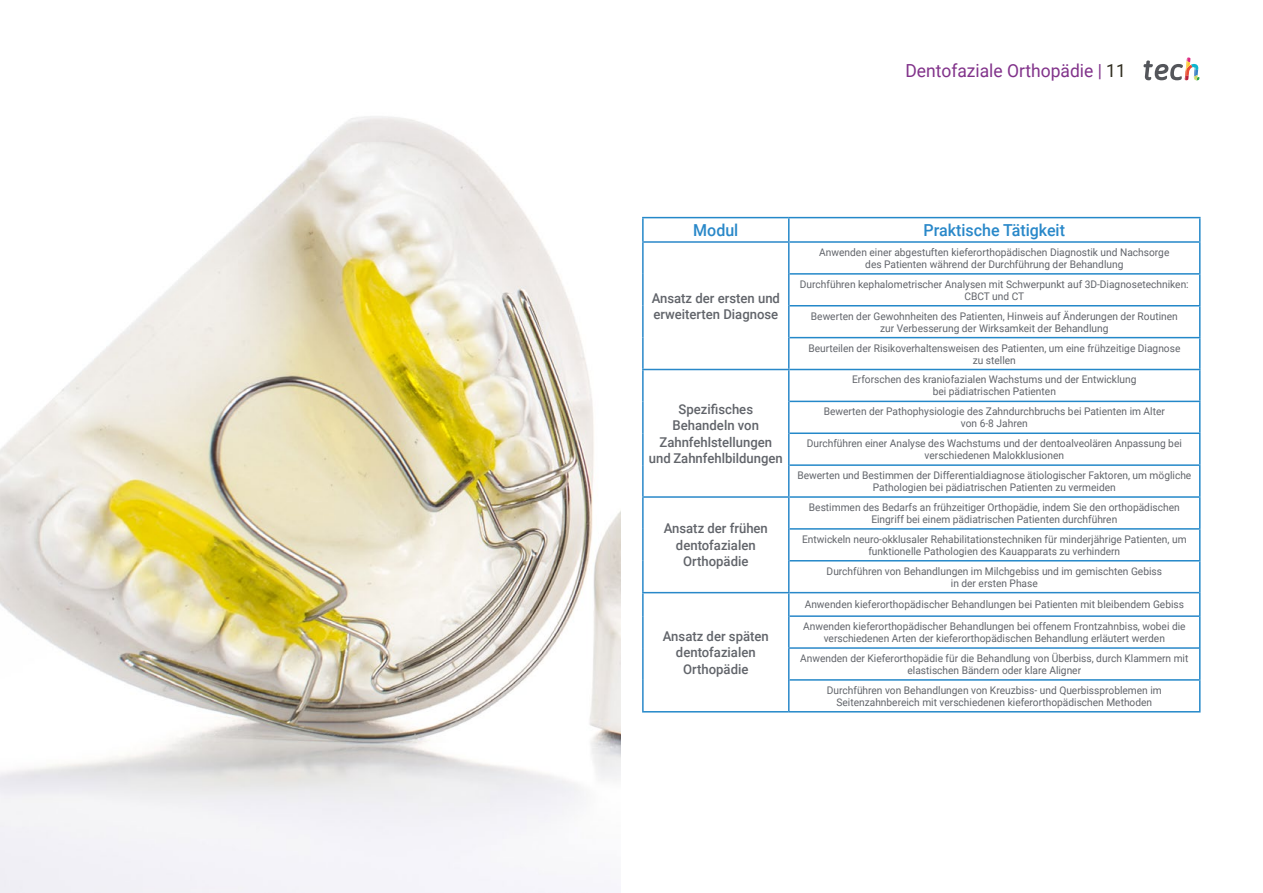
<style>
.page{position:relative;width:1263px;height:893px;background:#fff}
.page>*{position:absolute;margin:0;border:0;box-sizing:border-box;transform-origin:0 0}
.t1{font:18px "Roboto";color:#81328a}
.t2{font:500 16.5px "Roboto";color:#2988c9}
.t3{font:500 13.5px/16.5px "Roboto";color:#61646a;text-align:center}
.t4{font:10.5px/12px "Roboto";color:#61646a;text-align:center}
.s1{color:#7e3289}
.s2{color:#312e20}
</style>
<div class="page">
<img style="left:0;top:116px;width:621px;height:777px">
<svg style="left:1143px;top:58px;width:56px;height:23px"></svg>
<hr style="left:642px;top:370px;width:2px;height:31px;background:#2988c9">
<hr style="left:788px;top:370px;width:1px;height:31px;background:#2988c9">
<hr style="left:642px;top:401px;width:2px;height:32px;background:#2988c9">
<hr style="left:788px;top:401px;width:1px;height:32px;background:#2988c9">
<hr style="left:642px;top:433px;width:2px;height:32px;background:#2988c9">
<hr style="left:788px;top:433px;width:1px;height:32px;background:#2988c9">
<hr style="left:642px;top:465px;width:2px;height:31px;background:#2988c9">
<hr style="left:788px;top:465px;width:1px;height:31px;background:#2988c9">
<hr style="left:642px;top:711px;width:147px;height:1px;background:#2488c9">
<hr style="left:789px;top:592px;width:410px;height:1px;background:#2988c9">
<hr style="left:789px;top:615px;width:410px;height:2px;background:#2988c9">
<hr style="left:788px;top:647px;width:411px;height:2px;background:#2988c9">
<hr style="left:642px;top:217px;width:147px;height:1px;background:#2488c9">
<hr style="left:642px;top:218px;width:2px;height:23px;background:#2488c9">
<hr style="left:789px;top:217px;width:411px;height:1px;background:#2488c9">
<svg style="left:788px;top:218px;width:1px;height:23px"></svg>
<svg style="left:1199px;top:218px;width:1px;height:23px"></svg>
<hr style="left:789px;top:241px;width:411px;height:2px;background:#2488c9">
<hr style="left:1199px;top:243px;width:1px;height:30px;background:#2488c9">
<hr style="left:789px;top:273px;width:411px;height:2px;background:#2488c9">
<hr style="left:1199px;top:275px;width:1px;height:30px;background:#2488c9">
<hr style="left:789px;top:305px;width:411px;height:1px;background:#2488c9">
<hr style="left:1199px;top:306px;width:1px;height:31px;background:#2488c9">
<hr style="left:789px;top:337px;width:411px;height:1px;background:#2488c9">
<hr style="left:1199px;top:338px;width:1px;height:31px;background:#2488c9">
<hr style="left:1199px;top:370px;width:1px;height:31px;background:#2488c9">
<hr style="left:1199px;top:402px;width:1px;height:30px;background:#2488c9">
<hr style="left:789px;top:432px;width:411px;height:2px;background:#2488c9">
<hr style="left:1199px;top:434px;width:1px;height:30px;background:#2488c9">
<hr style="left:789px;top:464px;width:411px;height:2px;background:#2488c9">
<hr style="left:1199px;top:466px;width:1px;height:30px;background:#2488c9">
<hr style="left:1199px;top:498px;width:1px;height:30px;background:#2488c9">
<hr style="left:1199px;top:530px;width:1px;height:30px;background:#2488c9">
<hr style="left:1199px;top:561px;width:1px;height:32px;background:#2488c9">
<svg style="left:1199px;top:593px;width:1px;height:23px"></svg>
<hr style="left:789px;top:679px;width:411px;height:2px;background:#2488c9">
<hr style="left:789px;top:711px;width:411px;height:1px;background:#2488c9">
<hr style="left:789px;top:369px;width:411px;height:1px;background:#2488c9">
<hr style="left:789px;top:401px;width:411px;height:1px;background:#2488c9">
<hr style="left:789px;top:496px;width:411px;height:2px;background:#2488c9">
<hr style="left:789px;top:528px;width:411px;height:2px;background:#2488c9">
<hr style="left:789px;top:560px;width:411px;height:1px;background:#2488c9">
<hr style="left:1199px;top:616px;width:1px;height:32px;background:#2488c9">
<hr style="left:1199px;top:648px;width:1px;height:31px;background:#2488c9">
<hr style="left:1199px;top:681px;width:1px;height:30px;background:#2488c9">
<hr style="left:642px;top:593px;width:2px;height:23px;background:#2988c9">
<svg style="left:788px;top:593px;width:1px;height:23px"></svg>
<hr style="left:642px;top:616px;width:2px;height:32px;background:#2988c9">
<hr style="left:642px;top:648px;width:2px;height:32px;background:#2988c9">
<hr style="left:642px;top:680px;width:2px;height:31px;background:#2988c9">
<hr style="left:788px;top:616px;width:1px;height:31px;background:#2988c9">
<hr style="left:642px;top:241px;width:147px;height:2px;background:#2988c9">
<hr style="left:642px;top:243px;width:2px;height:31px;background:#2988c9">
<hr style="left:788px;top:243px;width:1px;height:31px;background:#2988c9">
<hr style="left:642px;top:274px;width:2px;height:32px;background:#2988c9">
<hr style="left:788px;top:274px;width:1px;height:32px;background:#2988c9">
<hr style="left:642px;top:306px;width:2px;height:32px;background:#2988c9">
<hr style="left:788px;top:306px;width:1px;height:32px;background:#2988c9">
<hr style="left:642px;top:338px;width:2px;height:31px;background:#2988c9">
<hr style="left:788px;top:338px;width:1px;height:31px;background:#2988c9">
<hr style="left:642px;top:369px;width:147px;height:1px;background:#2988c9">
<hr style="left:642px;top:496px;width:147px;height:2px;background:#2988c9">
<hr style="left:642px;top:498px;width:2px;height:31px;background:#2988c9">
<hr style="left:788px;top:498px;width:1px;height:31px;background:#2988c9">
<hr style="left:642px;top:529px;width:2px;height:32px;background:#2988c9">
<hr style="left:788px;top:529px;width:1px;height:32px;background:#2988c9">
<hr style="left:642px;top:561px;width:2px;height:31px;background:#2988c9">
<hr style="left:788px;top:561px;width:1px;height:31px;background:#2988c9">
<hr style="left:642px;top:592px;width:147px;height:1px;background:#2988c9">
<hr style="left:788px;top:649px;width:1px;height:31px;background:#2988c9">
<hr style="left:788px;top:680px;width:1px;height:31px;background:#2988c9">
<h1 class="t1" style="left:905px;top:58px;width:222px">Dentofaziale Orthopädie <span class="s1">|</span> <span class="s2">11</span></h1>
<h2 class="t2" style="left:693px;top:219px;width:47px">Modul</h2>
<h2 class="t2" style="left:924px;top:219px;width:143px">Praktische Tätigkeit</h2>
<p class="t3" style="left:652px;top:289px;width:130px;text-align:left">Ansatz der ersten und erweiterten Diagnose</p>
<p class="t3" style="left:649px;top:400px;width:135px">Spezifisches<br>Behandeln von<br>Zahnfehlstellungen und Zahnfehlbildungen</p>
<p class="t3" style="left:664px;top:520px;width:106px">Ansatz der frühen dentofazialen<br>Orthopädie</p>
<p class="t3" style="left:663px;top:627px;width:107px">Ansatz der späten dentofazialen<br>Orthopädie</p>
<p class="t4" style="left:819px;top:246px;width:352px">Anwenden einer abgestuften kieferorthopädischen Diagnostik und Nachsorge des Patienten während der Durchführung der Behandlung</p>
<p class="t4" style="left:800px;top:278px;width:390px">Durchführen kephalometrischer Analysen mit Schwerpunkt auf 3D-Diagnosetechniken:<br>CBCT und CT</p>
<p class="t4" style="left:811px;top:309px;width:368px">Bewerten der Gewohnheiten des Patienten, Hinweis auf Änderungen der Routinen zur Verbesserung der Wirksamkeit der Behandlung</p>
<p class="t4" style="left:808px;top:341px;width:374px">Beurteilen der Risikoverhaltensweisen des Patienten, um eine frühzeitige Diagnose zu stellen</p>
<p class="t4" style="left:852px;top:373px;width:286px">Erforschen des kraniofazialen Wachstums und der Entwicklung bei pädiatrischen Patienten</p>
<p class="t4" style="left:824px;top:405px;width:343px">Bewerten der Pathophysiologie des Zahndurchbruchs bei Patienten im Alter von 6-8 Jahren</p>
<p class="t4" style="left:807px;top:437px;width:377px">Durchführen einer Analyse des Wachstums und der dentoalveolären Anpassung bei verschiedenen Malokklusionen</p>
<p class="t4" style="left:797px;top:469px;width:395px">Bewerten und Bestimmen der Differentialdiagnose ätiologischer Faktoren, um mögliche<br>Pathologien bei pädiatrischen Patienten zu vermeiden</p>
<p class="t4" style="left:809px;top:501px;width:372px">Bestimmen des Bedarfs an frühzeitiger Orthopädie, indem Sie den orthopädischen<br>Eingriff bei einem pädiatrischen Patienten durchführen</p>
<p class="t4" style="left:802px;top:533px;width:386px">Entwickeln neuro-okklusaler Rehabilitationstechniken für minderjährige Patienten, um funktionelle Pathologien des Kauapparats zu verhindern</p>
<p class="t4" style="left:827px;top:564px;width:337px">Durchführen von Behandlungen im Milchgebiss und im gemischten Gebiss in der ersten Phase</p>
<p class="t4" style="left:803px;top:593px;width:384px;line-height:21.8px;text-align:left">Anwenden kieferorthopädischer Behandlungen bei Patienten mit bleibendem Gebiss<br>Anwenden kieferorthopädischer Behandlungen bei offenem Frontzahnbiss, wobei die</p>
<p class="t4" style="left:800px;top:628px;width:390px;line-height:20px">verschiedenen Arten der kieferorthopädischen Behandlung erläutert werden<br>Anwenden der Kieferorthopädie für die Behandlung von Überbiss, durch Klammern mit</p>
<p class="t4" style="left:827px;top:660px;width:336px;line-height:20px">elastischen Bändern oder klare Aligner<br>Durchführen von Behandlungen von Kreuzbiss- und Querbissproblemen im</p>
<p class="t4" style="left:836px;top:696px;width:317px">Seitenzahnbereich mit verschiedenen kieferorthopädischen Methoden</p>
</div>
